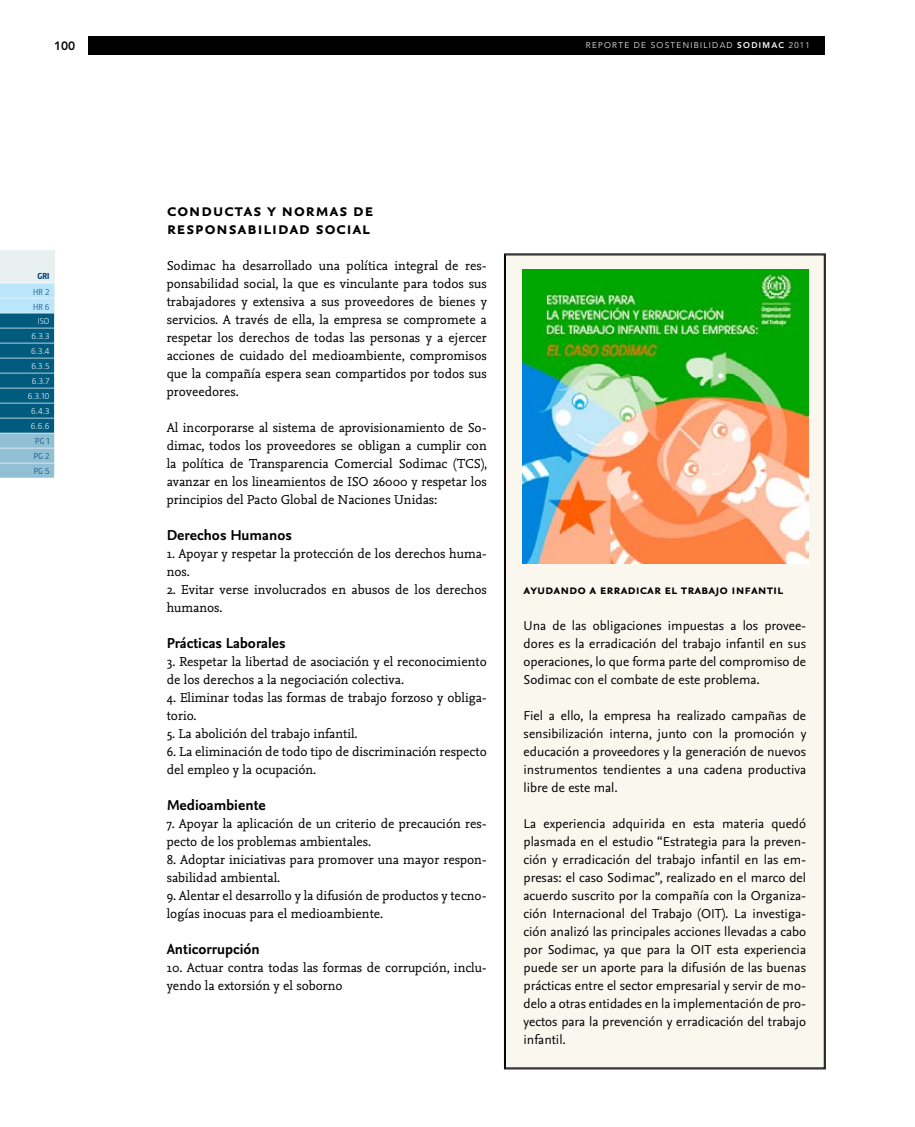
<style>
.page{position:relative;width:915px;height:1127px;background:#fff}
.page>*{position:absolute;margin:0;border:0;box-sizing:border-box;transform-origin:0 0}
.t1{font:18px/18px "Nexus Sans Bold SC";letter-spacing:.025em;color:#000}
.t2{font:700 15px "Nexus Sans";color:#000}
.t3{font:13.5px/18px "Nexus Mix";color:#000}
.t4{font:13.5px/18px "Nexus Sans";color:#000;text-align:justify}
.t5{font:13.5px "Nexus Sans Bold SC";color:#000}
.t6{font:800 12px "Avenir LT Std";color:#000}
.t7{font:300 9px/15px "Taz";color:#fff;text-align:right}
.t8{font:300 9px/15px "Taz";color:#00447c}
.t9{font:700 9px "Taz";color:#00447c}
.t10{font:300 8.25px "Avenir LT Std";letter-spacing:.15em;color:#fff}
.s1{font-weight:800}
</style>
<div class="page">
<div style="left:88px;top:36px;width:736px;height:18px;background:#000"></div>
<div style="left:504px;top:253px;width:321px;height:816px;background:#f9f7ee"></div>
<img style="left:522px;top:270px;width:286px;height:293px">
<div style="left:0;top:250px;width:54px;height:224px;background:#e8f0f0"></div>
<div style="left:0;top:283px;width:54px;height:15px;background:#b9e6fa"></div>
<div style="left:0;top:298px;width:54px;height:15px;background:#b9e6fa"></div>
<div style="left:0;top:313px;width:54px;height:15px;background:#005b7f"></div>
<div style="left:0;top:328px;width:54px;height:15px;background:#005b7f"></div>
<div style="left:0;top:343px;width:54px;height:15px;background:#005b7f"></div>
<div style="left:0;top:358px;width:54px;height:15px;background:#005b7f"></div>
<div style="left:0;top:373px;width:54px;height:15px;background:#005b7f"></div>
<div style="left:0;top:388px;width:54px;height:15px;background:#005b7f"></div>
<div style="left:0;top:403px;width:54px;height:15px;background:#005b7f"></div>
<div style="left:0;top:418px;width:54px;height:15px;background:#005b7f"></div>
<div style="left:0;top:433px;width:54px;height:15px;background:#91bfd4"></div>
<div style="left:0;top:448px;width:54px;height:15px;background:#91bfd4"></div>
<div style="left:0;top:463px;width:54px;height:15px;background:#91bfd4"></div>
<p class="t6" style="left:54px;top:38px;width:23px">100</p>
<p class="t10" style="left:585px;top:40px;width:225px">REPORTE DE SOSTENIBILIDAD <span class="s1">SODIMAC</span> 2011</p>
<p class="t9" style="left:37px;top:271px;width:14px">GRI</p>
<p class="t8" style="left:33px;top:285px;width:18px">HR 2<br>HR 6</p>
<p class="t7" style="left:28px;top:313px;width:23px">ISO<br>6.3.3<br>6.3.4<br>6.3.5<br>6.3.7<br>6.3.10<br>6.4.3<br>6.6.6</p>
<p class="t8" style="left:34px;top:433px;width:17px;text-align:justify">PG 1<br>PG 2<br>PG 5</p>
<h1 class="t1" style="left:167px;top:201px;width:208px">conductas y normas de responsabilidad social</h1>
<p class="t3" style="left:167px;top:257px;width:321px;text-align:justify">Sodimac ha desarrollado una política integral de res&shy;ponsabilidad social, la que es vinculante para todos sus trabajadores y extensiva a sus proveedores de bienes y servicios. A través de ella, la empresa se compromete a respetar los derechos de todas las personas y a ejercer acciones de cuidado del medioambiente, compromisos que la compañía espera sean compartidos por todos sus proveedores.</p>
<p class="t3" style="left:167px;top:419px;width:322px;text-align:justify">Al incorporarse al sistema de aprovisionamiento de So&shy;dimac, todos los proveedores se obligan a cumplir con la política de Transparencia Comercial Sodimac (TCS), avanzar en los lineamientos de ISO 26000 y respetar los principios del Pacto Global de Naciones Unidas:</p>
<p class="t2" style="left:167px;top:527px;width:127px">Derechos Humanos</p>
<p class="t3" style="left:167px;top:545px;width:321px">1. Apoyar y respetar la protección de los derechos huma&shy;nos.</p>
<p class="t3" style="left:167px;top:581px;width:321px">2. Evitar verse involucrados en abusos de los derechos humanos.</p>
<p class="t2" style="left:167px;top:635px;width:120px">Prácticas Laborales</p>
<p class="t3" style="left:167px;top:653px;width:321px">3. Respetar la libertad de asociación y el reconocimiento de los derechos a la negociación colectiva.</p>
<p class="t3" style="left:167px;top:689px;width:321px">4. Eliminar todas las formas de trabajo forzoso y obliga&shy;torio.</p>
<p class="t3" style="left:167px;top:725px;width:192px">5. La abolición del trabajo infantil.</p>
<p class="t3" style="left:167px;top:743px;width:321px">6. La eliminación de todo tipo de discriminación respecto del empleo y la ocupación.</p>
<p class="t2" style="left:167px;top:797px;width:101px">Medioambiente</p>
<p class="t3" style="left:167px;top:815px;width:321px">7. Apoyar la aplicación de un criterio de precaución res&shy;pecto de los problemas ambientales.</p>
<p class="t3" style="left:167px;top:851px;width:321px">8. Adoptar iniciativas para promover una mayor respon&shy;sabilidad ambiental.</p>
<p class="t3" style="left:167px;top:887px;width:321px">9. Alentar el desarrollo y la difusión de productos y tecno&shy;logías inocuas para el medioambiente.</p>
<p class="t2" style="left:167px;top:941px;width:95px">Anticorrupción</p>
<p class="t3" style="left:167px;top:959px;width:321px">10. Actuar contra todas las formas de corrupción, inclu&shy;yendo la extorsión y el soborno</p>
<p class="t5" style="left:523px;top:582px;width:261px">ayudando a erradicar el trabajo infantil</p>
<p class="t4" style="left:523px;top:617px;width:284px">Una de las obligaciones impuestas a los provee&shy;dores es la erradicación del trabajo infantil en sus operaciones, lo que forma parte del compromiso de Sodimac con el combate de este problema.</p>
<p class="t4" style="left:523px;top:707px;width:284px">Fiel a ello, la empresa ha realizado campañas de sensibilización interna, junto con la promoción y educación a proveedores y la generación de nuevos instrumentos tendientes a una cadena productiva libre de este mal.</p>
<p class="t4" style="left:523px;top:815px;width:284px">La experiencia adquirida en esta materia quedó plasmada en el estudio “Estrategia para la preven&shy;ción y erradicación del trabajo infantil en las em&shy;presas: el caso Sodimac”, realizado en el marco del acuerdo suscrito por la compañía con la Organiza&shy;ción Internacional del Trabajo (OIT). La investiga&shy;ción analizó las principales acciones llevadas a cabo por Sodimac, ya que para la OIT esta experiencia puede ser un aporte para la difusión de las buenas prácticas entre el sector empresarial y servir de mo&shy;delo a otras entidades en la implementación de pro&shy;yectos para la prevención y erradicación del trabajo infantil.</p>
</div>
